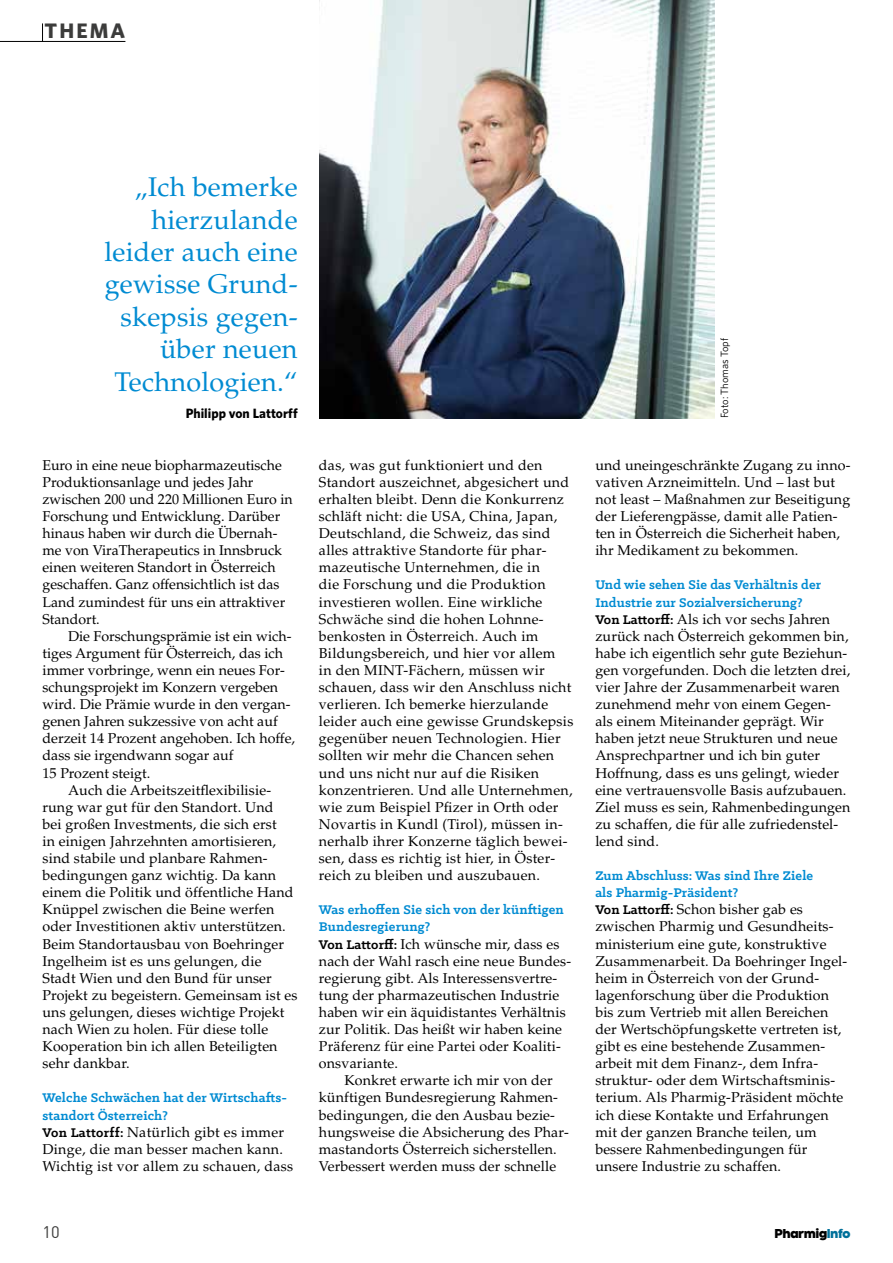
<style>
.page{position:relative;width:893px;height:1263px;background:#fff}
.page>*{position:absolute;margin:0;border:0;box-sizing:border-box;transform-origin:0 0}
.t1{font:27px/32.4px "Palatino LT Std";letter-spacing:.01em;color:#008bd2;text-align:right}
.t2{font:700 21px "Whitney";letter-spacing:.1em;color:#3c3c3b}
.t3{font:16.5px "DIN";color:#3c3c3b}
.t4{font:14.25px/17.1px "Palatino LT Std";letter-spacing:.01em;color:#000}
.t5{font:700 14.25px/17.1px "Klinic Slab";letter-spacing:.01em;color:#008bd2}
.t6{font:700 13.5px "Whitney";color:#000}
.t7{font:800 12px "Kessel 105";letter-spacing:-.05em;color:#000}
.t8{font:10.5px "Whitney";color:#000}
.s1{font-family:"Klinic Slab";font-weight:700}
.s2{color:#00709a}
</style>
<div class="page">
<hr style="left:0;top:41px;width:125px;height:1px;background:#000">
<svg style="left:42px;top:23px;width:1px;height:18px"></svg>
<img style="left:320px;top:0;width:395px;height:418px">
<h2 class="t2" style="left:45px;top:17px;width:82px">THEMA</h2>
<h1 class="t1" style="left:104px;top:171px;width:195px">„Ich bemerke hierzulande leider auch eine gewisse Grund&shy;skepsis gegen&shy;über neuen<br>Technologien.“</h1>
<p class="t6" style="left:186px;top:405px;width:113px">Philipp von Lattorff</p>
<p class="t4" style="left:43px;top:457px;width:252px">Euro in eine neue biopharmazeutische Produktionsanlage und jedes Jahr zwischen 200 und 220 Millionen Euro in Forschung und Entwicklung. Darüber hinaus haben wir durch die Übernah&shy;me von ViraTherapeutics in Innsbruck einen weiteren Standort in Österreich geschaffen. Ganz offensichtlich ist das Land zumindest für uns ein attraktiver Standort.</p>
<p class="t4" style="left:68px;top:628px;width:225px">Die Forschungsprämie ist ein wich-</p>
<p class="t4" style="left:43px;top:645px;width:242px">tiges Argument für Österreich, das ich</p>
<p class="t4" style="left:43px;top:662px;width:244px">immer vorbringe, wenn ein neues For-</p>
<p class="t4" style="left:43px;top:679px;width:237px">schungsprojekt im Konzern vergeben</p>
<p class="t4" style="left:43px;top:696px;width:249px">wird. Die Prämie wurde in den vergan-</p>
<p class="t4" style="left:43px;top:713px;width:237px">genen Jahren sukzessive von acht auf</p>
<p class="t4" style="left:43px;top:730px;width:254px">derzeit 14 Prozent angehoben. Ich hoffe,</p>
<p class="t4" style="left:43px;top:747px;width:193px">dass sie irgendwann sogar auf</p>
<p class="t4" style="left:43px;top:764px;width:109px">15 Prozent steigt.</p>
<p class="t4" style="left:68px;top:781px;width:205px">Auch die Arbeitszeitflexibilisie-</p>
<p class="t4" style="left:43px;top:799px;width:232px">rung war gut für den Standort. Und</p>
<p class="t4" style="left:43px;top:816px;width:236px">bei großen Investments, die sich erst</p>
<p class="t4" style="left:43px;top:833px;width:235px">in einigen Jahrzehnten amortisieren,</p>
<p class="t4" style="left:43px;top:850px;width:227px">sind stabile und planbare Rahmen-</p>
<p class="t4" style="left:43px;top:867px;width:235px">bedingungen ganz wichtig. Da kann</p>
<p class="t4" style="left:43px;top:884px;width:252px">einem die Politik und öffentliche Hand</p>
<p class="t4" style="left:43px;top:901px;width:233px">Knüppel zwischen die Beine werfen</p>
<p class="t4" style="left:43px;top:918px;width:245px">oder Investitionen aktiv unterstützen.</p>
<p class="t4" style="left:43px;top:935px;width:243px">Beim Standortausbau von Boehringer</p>
<p class="t4" style="left:43px;top:952px;width:221px">Ingelheim ist es uns gelungen, die</p>
<p class="t4" style="left:43px;top:970px;width:231px">Stadt Wien und den Bund für unser</p>
<p class="t4" style="left:43px;top:987px;width:257px">Projekt zu begeistern. Gemeinsam ist es</p>
<p class="t4" style="left:43px;top:1004px;width:243px">uns gelungen, dieses wichtige Projekt</p>
<p class="t4" style="left:43px;top:1021px;width:227px">nach Wien zu holen. Für diese tolle</p>
<p class="t4" style="left:43px;top:1038px;width:237px">Kooperation bin ich allen Beteiligten</p>
<p class="t4" style="left:43px;top:1055px;width:89px">sehr dankbar.</p>
<p class="t5" style="left:43px;top:1089px;width:246px">Welche Schwächen hat der Wirtschafts&shy;standort Österreich?</p>
<p class="t4" style="left:43px;top:1123px;width:252px"><span class="s1">Von Lattorff:</span> Natürlich gibt es immer<br>Dinge, die man besser machen kann.<br>Wichtig ist vor allem zu schauen, dass</p>
<p class="t4" style="left:319px;top:457px;width:256px">das, was gut funktioniert und den Standort auszeichnet, abgesichert und erhalten bleibt. Denn die Konkurrenz schläft nicht: die USA, China, Japan, Deutschland, die Schweiz, das sind alles attraktive Standorte für phar&shy;mazeutische Unternehmen, die in<br>die Forschung und die Produktion investieren wollen. Eine wirkliche Schwäche sind die hohen Lohnne&shy;benkosten in Österreich. Auch im Bildungsbereich, und hier vor allem<br>in den MINT-Fächern, müssen wir schauen, dass wir den Anschluss nicht verlieren. Ich bemerke hierzulande leider auch eine gewisse Grundskepsis gegenüber neuen Technologien. Hier sollten wir mehr die Chancen sehen und uns nicht nur auf die Risiken konzentrieren. Und alle Unternehmen, wie zum Beispiel Pfizer in Orth oder Novartis in Kundl (Tirol), müssen in&shy;nerhalb ihrer Konzerne täglich bewei&shy;sen, dass es richtig ist hier, in Öster&shy;reich zu bleiben und auszubauen.</p>
<p class="t5" style="left:319px;top:901px;width:246px">Was erhoffen Sie sich von der künftigen<br>Bundesregierung?</p>
<p class="t4" style="left:319px;top:935px;width:254px"><span class="s1">Von Lattorff:</span> Ich wünsche mir, dass es nach der Wahl rasch eine neue Bundes&shy;regierung gibt. Als Interessensvertre&shy;tung der pharmazeutischen Industrie haben wir ein äquidistantes Verhältnis zur Politik. Das heißt wir haben keine Präferenz für eine Partei oder Koaliti&shy;onsvariante.</p>
<p class="t4" style="left:319px;top:1072px;width:251px;text-indent:26px">Konkret erwarte ich mir von der künftigen Bundesregierung Rahmen&shy;bedingungen, die den Ausbau bezie&shy;hungsweise die Absicherung des Phar&shy;mastandorts Österreich sicherstellen.<br>Verbessert werden muss der schnelle</p>
<p class="t8" style="left:717px;top:418px;width:82px;rotate:-90deg">Foto: Thomas Topf</p>
<p class="t4" style="left:595px;top:457px;width:257px">und uneingeschränkte Zugang zu inno&shy;vativen Arzneimitteln. Und – last but not least – Maßnahmen zur Beseitigung der Lieferengpässe, damit alle Patien&shy;ten in Österreich die Sicherheit haben, ihr Medikament zu bekommen.</p>
<p class="t5" style="left:595px;top:576px;width:227px">Und wie sehen Sie das Verhältnis der<br>Industrie zur Sozialversicherung?</p>
<p class="t4" style="left:595px;top:610px;width:257px"><span class="s1">Von Lattorff:</span> Als ich vor sechs Jahren zurück nach Österreich gekommen bin, habe ich eigentlich sehr gute Beziehun&shy;gen vorgefunden. Doch die letzten drei, vier Jahre der Zusammenarbeit waren zunehmend mehr von einem Gegen&shy;als einem Miteinander geprägt. Wir haben jetzt neue Strukturen und neue Ansprechpartner und ich bin guter Hoffnung, dass es uns gelingt, wieder eine vertrauensvolle Basis aufzubauen.<br>Ziel muss es sein, Rahmenbedingungen zu schaffen, die für alle zufriedenstel&shy;lend sind.</p>
<p class="t5" style="left:595px;top:867px;width:219px">Zum Abschluss: Was sind Ihre Ziele als Pharmig-Präsident?</p>
<p class="t4" style="left:595px;top:901px;width:253px"><span class="s1">Von Lattorff:</span> Schon bisher gab es zwischen Pharmig und Gesundheits&shy;ministerium eine gute, konstruktive Zusammenarbeit. Da Boehringer Ingel&shy;heim in Österreich von der Grund&shy;lagenforschung über die Produktion bis zum Vertrieb mit allen Bereichen der Wertschöpfungskette vertreten ist, gibt es eine bestehende Zusammen&shy;arbeit mit dem Finanz-, dem Infra&shy;struktur- oder dem Wirtschaftsminis&shy;terium. Als Pharmig-Präsident möchte ich diese Kontakte und Erfahrungen mit der ganzen Branche teilen, um bessere Rahmenbedingungen für unsere Industrie zu schaffen.</p>
<p class="t3" style="left:43px;top:1222px;width:19px">10</p>
<p class="t7" style="left:774px;top:1227px;width:78px">Pharmig<span class="s2">Info</span></p>
</div>
